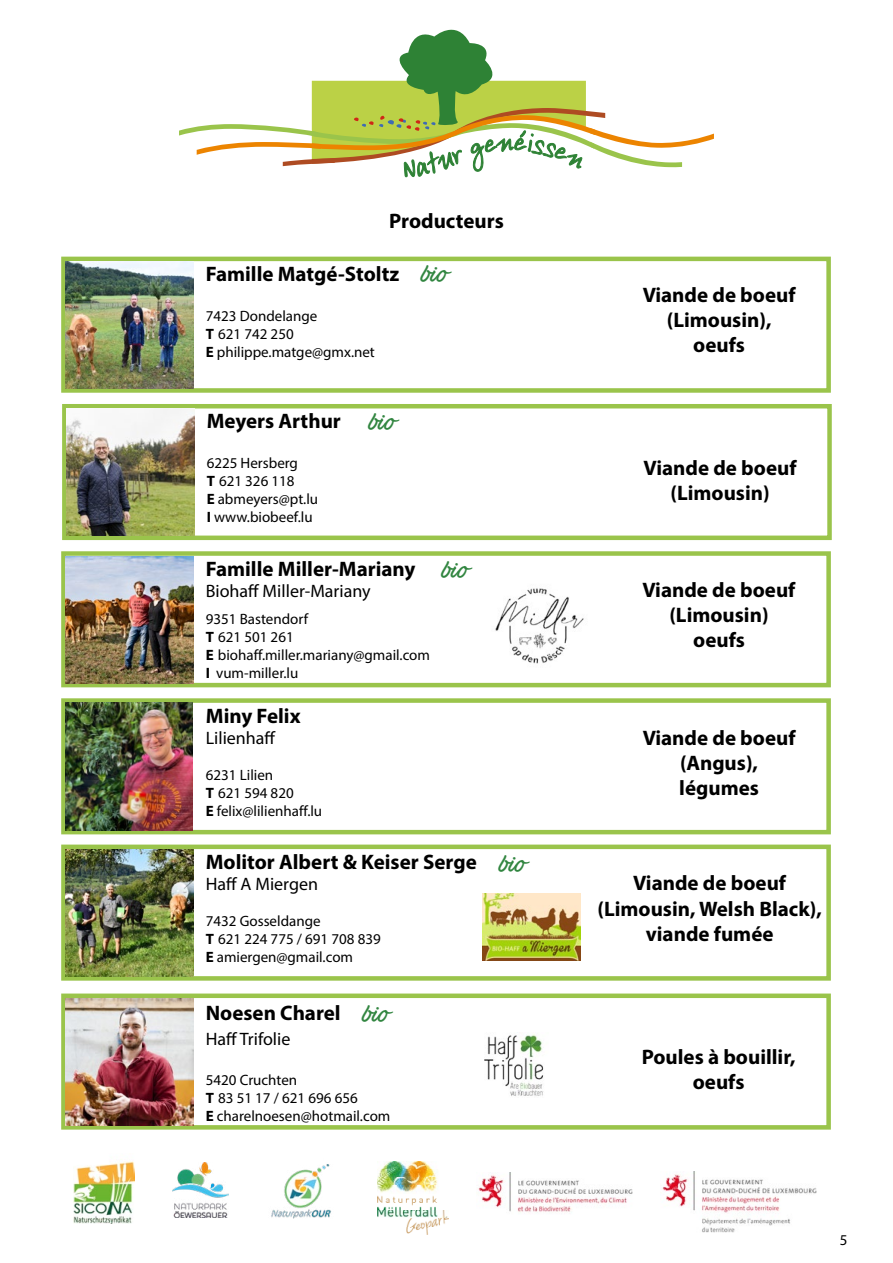
<style>
.page{position:relative;width:893px;height:1263px;background:#fff}
.page>*{position:absolute;margin:0;border:0;box-sizing:border-box;transform-origin:0 0}
.t1{font:27px "Actonia PERSONALUSE";color:#328641}
.t2{font:700 21px/25.2px "Myriad Pro";color:#000;text-align:center}
.t3{font:18px "Myriad Pro";color:#000}
.t4{font:15px/18px "Myriad Pro";color:#000}
.s1{font-weight:700}
</style>
<div class="page">
<svg style="left:179px;top:29px;width:535px;height:148px"></svg>
<img style="left:73px;top:1161px;width:62px;height:62px">
<img style="left:172px;top:1162px;width:57px;height:55px">
<img style="left:271px;top:1164px;width:60px;height:55px">
<img style="left:378px;top:1161px;width:70px;height:74px">
<div style="left:61px;top:993px;width:770px;height:136px;border:4px solid #9ac44b"></div>
<img style="left:66px;top:998px;width:127px;height:127px">
<img style="left:484px;top:1034px;width:60px;height:62px">
<div style="left:61px;top:551px;width:770px;height:136px;border:4px solid #9ac44b"></div>
<img style="left:66px;top:556px;width:127px;height:127px">
<img style="left:495px;top:588px;width:89px;height:76px">
<div style="left:61px;top:844px;width:770px;height:137px;border:4px solid #9ac44b"></div>
<img style="left:65px;top:849px;width:128px;height:127px">
<img style="left:482px;top:894px;width:98px;height:67px">
<div style="left:61px;top:698px;width:770px;height:136px;border:4px solid #9ac44b"></div>
<img style="left:65px;top:703px;width:127px;height:127px">
<div style="left:62px;top:404px;width:770px;height:136px;border:4px solid #9ac44b"></div>
<img style="left:67px;top:408px;width:127px;height:128px">
<img style="left:662px;top:1172px;width:155px;height:61px">
<img style="left:478px;top:1172px;width:155px;height:41px">
<div style="left:61px;top:257px;width:770px;height:136px;border:4px solid #9ac44b"></div>
<img style="left:66px;top:261px;width:127px;height:127px">
<h2 class="t2" style="left:389px;top:208px;width:116px">Producteurs</h2>
<h2 class="t2" style="left:206px;top:261px;width:195px">Famille Matgé-Stoltz</h2>
<p class="t4" style="left:206px;top:306px;width:171px">7423 Dondelange<br><span class="s1">T</span> 621 742 250<br><span class="s1">E</span> philippe.matge@gmx.net</p>
<h1 class="t1" style="left:421px;top:261px;width:28px">bio</h1>
<h2 class="t2" style="left:643px;top:282px;width:154px">Viande de boeuf (Limousin), oeufs</h2>
<h1 class="t1" style="left:369px;top:408px;width:28px">bio</h1>
<h2 class="t2" style="left:207px;top:408px;width:136px">Meyers Arthur</h2>
<p class="t4" style="left:207px;top:454px;width:113px">6225 Hersberg<br><span class="s1">T</span> 621 326 118<br><span class="s1">E</span> abmeyers@pt.lu<br><span class="s1">I</span> www.biobeef.lu</p>
<h2 class="t2" style="left:644px;top:454px;width:154px">Viande de boeuf (Limousin)</h2>
<h2 class="t2" style="left:206px;top:555px;width:211px">Famille Miller-Mariany</h2>
<p class="t3" style="left:206px;top:580px;width:166px">Biohaff Miller-Mariany</p>
<p class="t4" style="left:206px;top:610px;width:226px">9351 Bastendorf<br><span class="s1">T</span> 621 501 261<br><span class="s1">E</span> biohaff.miller.mariany@gmail.com<br><span class="s1">I</span> vum-miller.lu</p>
<h1 class="t1" style="left:442px;top:556px;width:28px">bio</h1>
<h2 class="t2" style="left:206px;top:702px;width:96px">Miny Felix</h2>
<p class="t3" style="left:206px;top:727px;width:72px">Lilienhaff</p>
<p class="t4" style="left:206px;top:766px;width:118px">6231 Lilien<br><span class="s1">T</span> 621 594 820<br><span class="s1">E</span> felix@lilienhaff.lu</p>
<h2 class="t2" style="left:206px;top:848px;width:272px">Molitor Albert &amp; Keiser Serge</h2>
<p class="t3" style="left:206px;top:873px;width:114px">Haff A Miergen</p>
<p class="t4" style="left:206px;top:912px;width:177px">7432 Gosseldange<br><span class="s1">T</span> 621 224 775 / 691 708 839<br><span class="s1">E</span> amiergen@gmail.com</p>
<h1 class="t1" style="left:363px;top:1000px;width:28px">bio</h1>
<h2 class="t2" style="left:206px;top:1000px;width:136px">Noesen Charel</h2>
<p class="t3" style="left:206px;top:1028px;width:86px">Haff Trifolie</p>
<p class="t4" style="left:206px;top:1071px;width:186px">5420 Cruchten<br><span class="s1">T</span> 83 51 17 / 621 696 656<br><span class="s1">E</span> charelnoesen@hotmail.com</p>
<h1 class="t1" style="left:500px;top:850px;width:28px">bio</h1>
<h2 class="t2" style="left:642px;top:576px;width:154px">Viande de boeuf (Limousin) oeufs</h2>
<h2 class="t2" style="left:643px;top:724px;width:154px">Viande de boeuf (Angus), légumes</h2>
<h2 class="t2" style="left:597px;top:870px;width:226px">Viande de boeuf (Limousin, Welsh Black), viande fumée</h2>
<h2 class="t2" style="left:642px;top:1044px;width:155px">Poules à bouillir, oeufs</h2>
<p class="t4" style="left:840px;top:1230px;width:9px">5</p>
</div>
